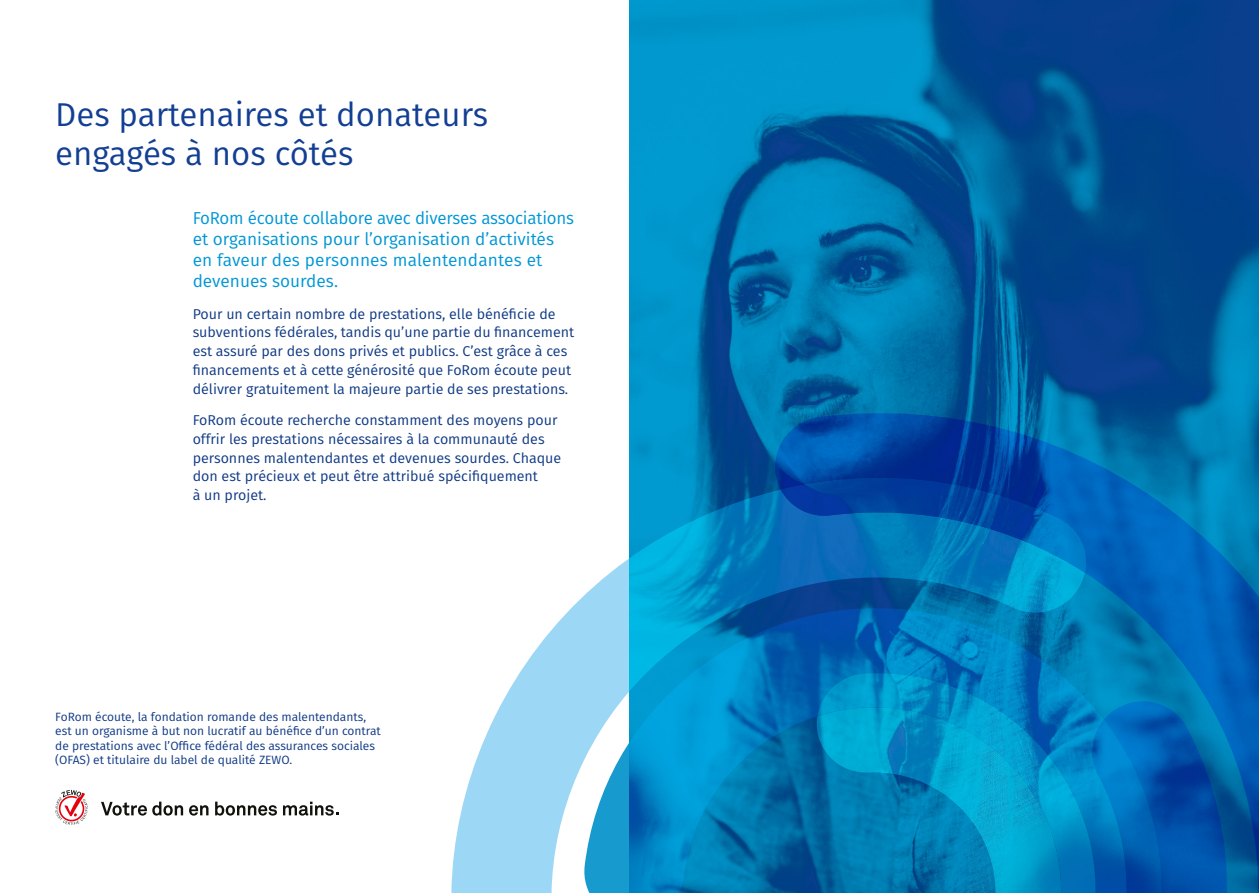
<style>
.page{position:relative;width:1259px;height:893px;background:#fff}
.page>*{position:absolute;margin:0;border:0;box-sizing:border-box;transform-origin:0 0}
.t1{font:33px/39.6px "Fira Sans";color:#123f93}
.t2{font:17.25px/21px "Fira Sans";color:#0096d6}
.t3{font:14.25px/18.8px "Fira Sans";color:#0e3884}
.t4{font:12px/14.4px "Fira Sans";color:#0e3884}
</style>
<div class="page">
<img style="left:629px;top:0;width:630px;height:490px">
<svg style="left:451px;top:490px;width:321px;height:403px"></svg>
<svg style="left:772px;top:404px;width:487px;height:489px;background:#0072b4"></svg>
<svg style="left:781px;top:467px;width:308px;height:106px;background:#035dae"></svg>
<svg style="left:55px;top:790px;width:33px;height:35px"></svg>
<svg style="left:101px;top:802px;width:82px;height:14px"></svg>
<svg style="left:189px;top:805px;width:19px;height:11px"></svg>
<svg style="left:215px;top:802px;width:62px;height:14px"></svg>
<svg style="left:283px;top:802px;width:55px;height:14px"></svg>
<h1 class="t1" style="left:55px;top:94px;width:434px">Des partenaires et donateurs engagés à nos côtés</h1>
<p class="t2" style="left:193px;top:207px;width:383px">FoRom écoute collabore avec diverses associations et organisations pour l’organisation d’activités en faveur des personnes malentendantes et devenues sourdes.</p>
<p class="t3" style="left:193px;top:304px;width:383px">Pour un certain nombre de prestations, elle bénéficie de subventions fédérales, tandis qu’une partie du financement est assuré par des dons privés et publics. C’est grâce à ces financements et à cette générosité que FoRom écoute peut délivrer gratuitement la majeure partie de ses prestations.</p>
<p class="t3" style="left:193px;top:410px;width:370px">FoRom écoute recherche constamment des moyens pour offrir les prestations nécessaires à la communauté des personnes malentendantes et devenues sourdes. Chaque don est précieux et peut être attribué spécifiquement<br>à un projet.</p>
<p class="t4" style="left:55px;top:709px;width:327px">FoRom écoute, la fondation romande des malentendants, est un organisme à but non lucratif au bénéfice d’un contrat de prestations avec l’Office fédéral des assurances sociales (OFAS) et titulaire du label de qualité ZEWO.</p>
</div>
